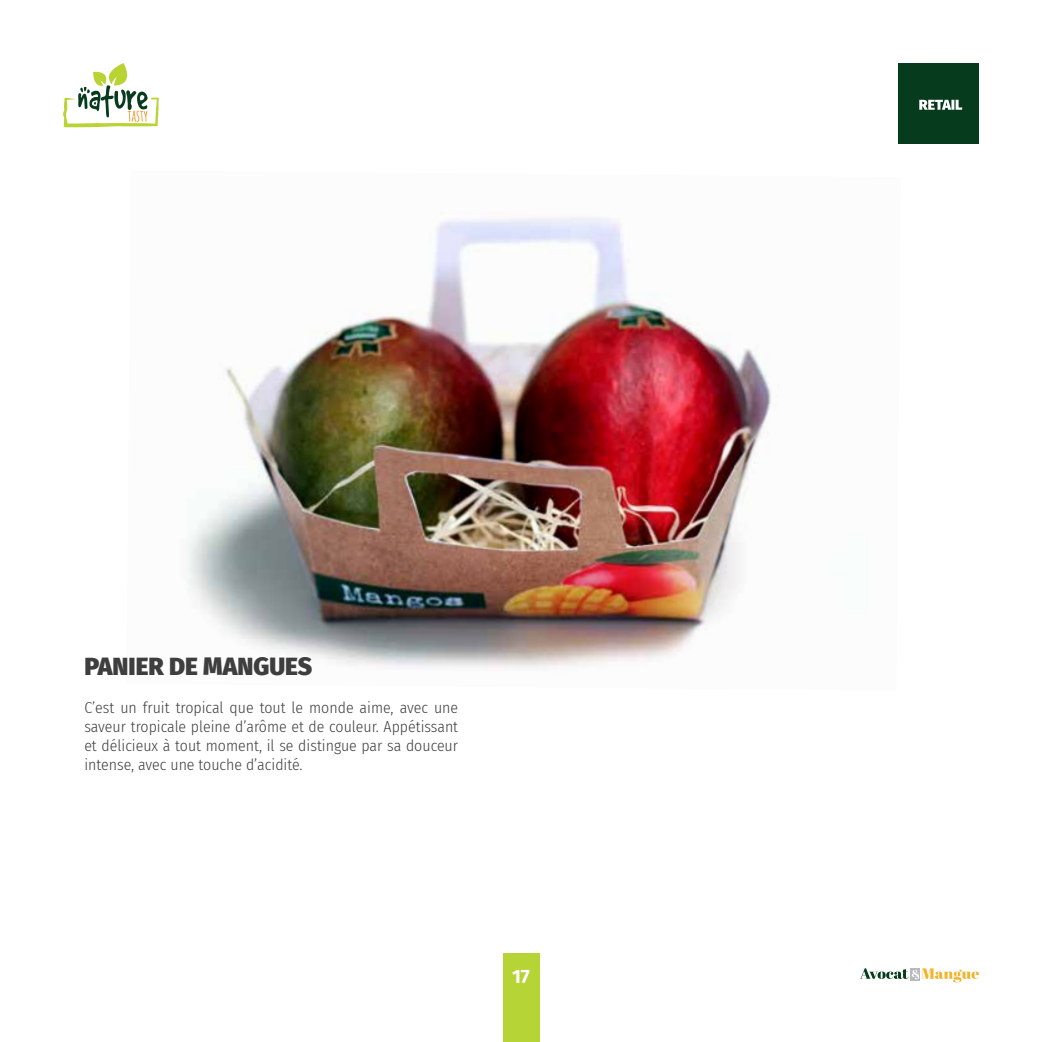
<style>
.page{position:relative;width:1042px;height:1042px;background:#fff}
.page>*{position:absolute;margin:0;border:0;box-sizing:border-box;transform-origin:0 0}
.t1{font:900 24.5px "Fira Sans";color:#3e3e3f}
.t2{font:700 19.25px "Fira Sans";color:#fff}
.t3{font:300 15.75px/18.9px "Fira Sans Condensed";color:#3e3e3f;text-align:justify}
</style>
<div class="page">
<img style="left:187px;top:217px;width:584px;height:451px">
<svg style="left:63px;top:63px;width:96px;height:65px"></svg>
<div style="left:503px;top:954px;width:36px;height:88px;background:#b7d436"></div>
<div style="left:899px;top:63px;width:80px;height:80px;background:#063b1d"></div>
<svg style="left:919px;top:100px;width:43px;height:10px"></svg>
<svg style="left:860px;top:968px;width:119px;height:14px"></svg>
<p class="t1" style="left:84px;top:645px;width:229px">PANIER DE MANGUES</p>
<p class="t3" style="left:84px;top:698px;width:375px">C’est un fruit tropical que tout le monde aime, avec une saveur tropicale pleine d’arôme et de couleur. Appétissant et délicieux à tout moment, il se distingue par sa douceur intense, avec une touche d’acidité.</p>
<p class="t2" style="left:512px;top:960px;width:19px">17</p>
</div>
